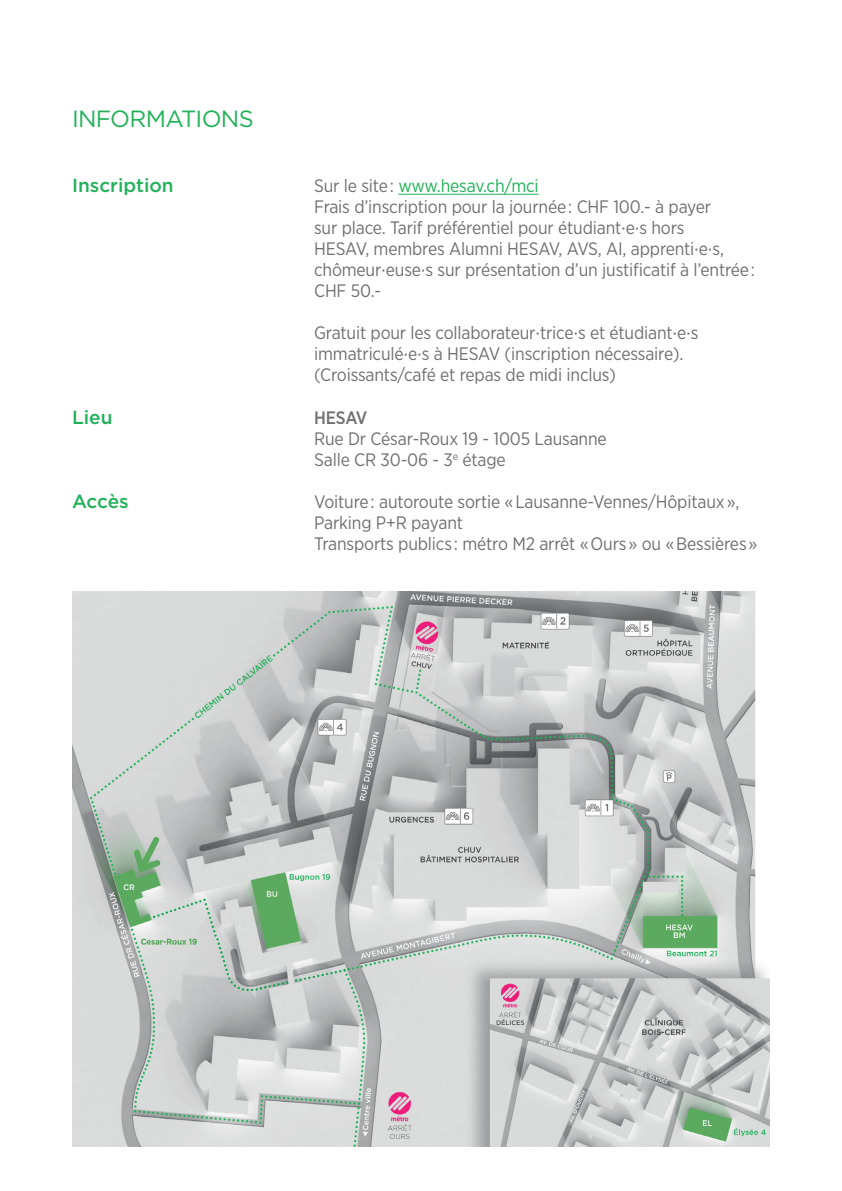
<style>
.page{position:relative;width:842px;height:1191px;background:#fff}
.page>*{position:absolute;margin:0;border:0;box-sizing:border-box;transform-origin:0 0}
.Cover_-_Petit_titre{font:23.4px "Gotham";letter-spacing:-.03em;color:#21b259}
.Brochure_colonne_gau{font:500 19px "Gotham";color:#21b259}
.Brochure_-_Texte_cou{font:18px/21px "Gotham Narrow";letter-spacing:-.01em;color:#717074}
.Brochure_-_Texte_cou-2{font:18px "Gotham Narrow";letter-spacing:-.01em;color:#21b259}
.Brochure_-_Texte_cou-3{font:500 18px "Gotham Narrow";letter-spacing:-.015em;color:#717074}
.s1{color:#717074}
</style>
<div class="page">
<hr style="left:398px;top:194px;width:141px;height:1px;background:#21b259">
<img style="left:72px;top:591px;width:698px;height:555px">
<svg style="left:129px;top:831px;width:36px;height:46px;background:#9ebca1"></svg>
<p class="Cover_-_Petit_titre" style="left:72px;top:104px;width:183px">INFORMATIONS</p>
<p class="Brochure_colonne_gau" style="left:72px;top:173px;width:103px">Inscription</p>
<p class="Brochure_colonne_gau" style="left:72px;top:404px;width:42px">Lieu</p>
<p class="Brochure_colonne_gau" style="left:72px;top:488px;width:58px">Accès</p>
<p class="Brochure_-_Texte_cou-2" style="left:314px;top:175px;width:226px"><span class="s1">Sur le site :</span> www.hesav.ch/mci</p>
<p class="Brochure_-_Texte_cou" style="left:314px;top:196px;width:442px">Frais d’inscription pour la journée : CHF 100.- à payer<br>sur place. Tarif préférentiel pour étudiant·e·s hors<br>HESAV, membres Alumni HESAV, AVS, AI, apprenti·e·s, chômeur·euse·s sur présentation d’un justificatif à l’entrée :<br>CHF 50.-</p>
<p class="Brochure_-_Texte_cou" style="left:314px;top:322px;width:386px">Gratuit pour les collaborateur·trice·s et étudiant·e·s immatriculé·e·s à HESAV (inscription nécessaire).</p>
<p class="Brochure_-_Texte_cou" style="left:314px;top:364px;width:303px">(Croissants/café et repas de midi inclus)</p>
<p class="Brochure_-_Texte_cou-3" style="left:314px;top:406px;width:55px">HESAV</p>
<p class="Brochure_-_Texte_cou" style="left:314px;top:427px;width:294px">Rue Dr César-Roux 19 - 1005 Lausanne</p>
<p class="Brochure_-_Texte_cou" style="left:314px;top:448px;width:193px">Salle CR 30-06 - 3<sup>e</sup> étage</p>
<p class="Brochure_-_Texte_cou" style="left:314px;top:490px;width:427px">Voiture : autoroute sortie « Lausanne-Vennes/Hôpitaux »,<br>Parking P+R payant</p>
<p class="Brochure_-_Texte_cou" style="left:314px;top:532px;width:445px">Transports publics : métro M2 arrêt « Ours » ou « Bessières »</p>
</div>
